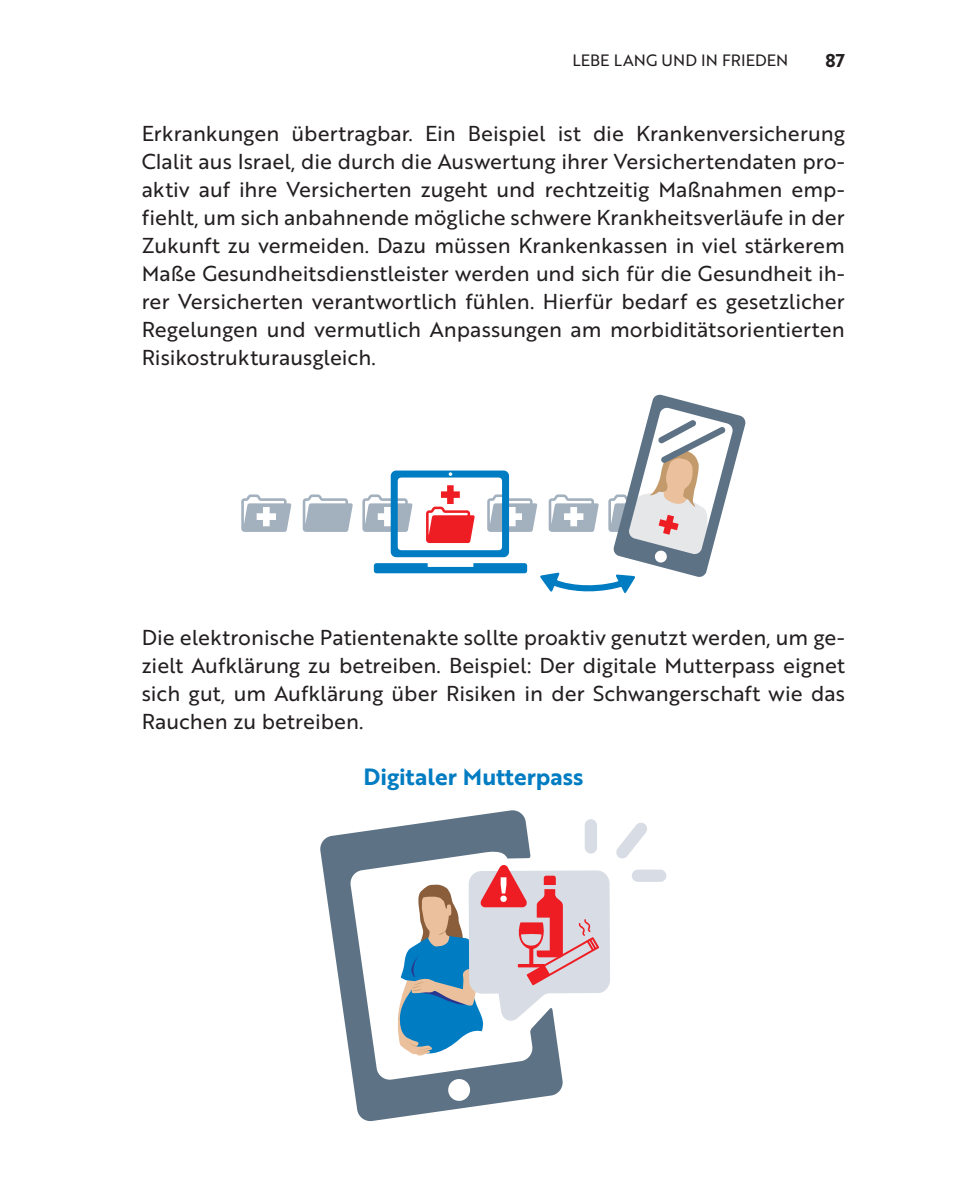
<style>
.page{position:relative;width:964px;height:1191px;background:#fff}
.page>*{position:absolute;margin:0;border:0;box-sizing:border-box;transform-origin:0 0}
.t1{font:22.8px "Brother 1816 Bold";color:#007cc2}
.Fließtext{font:21px/28px "Brother 1816 Regular";letter-spacing:.005em;color:#231f20;text-align:justify}
.t2{font:18px "Brother 1816 Bold";color:#231f20}
.t3{font:16px "Brother 1816 Regular";color:#231f20}
</style>
<div class="page">
<svg style="left:320px;top:810px;width:243px;height:311px"></svg>
<svg style="left:395px;top:865px;width:215px;height:202px"></svg>
<svg style="left:616px;top:822px;width:31px;height:36px"></svg>
<div style="left:632px;top:869px;width:34px;height:13px;background:#d8dde5;border-radius:6px"></div>
<div style="left:585px;top:819px;width:12px;height:34px;background:#d8dde5;border-radius:6px"></div>
<svg style="left:241px;top:494px;width:50px;height:38px"></svg>
<svg style="left:303px;top:494px;width:50px;height:38px"></svg>
<svg style="left:362px;top:395px;width:383px;height:198px"></svg>
<p class="t3" style="left:572px;top:48px;width:19px">Lebe</p>
<p class="t3" style="left:614px;top:48px;width:12px">lang</p>
<p class="t3" style="left:661px;top:48px;width:13px">und</p>
<p class="t3" style="left:701px;top:48px;width:40px">in Frieden</p>
<p class="t2" style="left:825px;top:46px;width:21px">87</p>
<p class="Fließtext" style="left:142px;top:118px;width:705px">Erkrankungen übertragbar. Ein Beispiel ist die Krankenversicherung Clalit aus Israel, die durch die Auswertung ihrer Versichertendaten pro&shy;aktiv auf ihre Versicherten zugeht und rechtzeitig Maßnahmen emp&shy;fiehlt, um sich anbahnende mögliche schwere Krankheitsverläufe in der Zukunft zu vermeiden. Dazu müssen Krankenkassen in viel stärkerem Maße Gesundheitsdienstleister werden und sich für die Gesundheit ih&shy;rer Versicherten verantwortlich fühlen. Hierfür bedarf es gesetzlicher Regelungen und vermutlich Anpassungen am morbiditätsorientierten Risikostrukturausgleich.</p>
<p class="Fließtext" style="left:142px;top:622px;width:705px">Die elektronische Patientenakte sollte proaktiv genutzt werden, um ge&shy;zielt Aufklärung zu betreiben. Beispiel: Der digitale Mutterpass eignet sich gut, um Aufklärung über Risiken in der Schwangerschaft wie das Rauchen zu betreiben.</p>
<p class="t1" style="left:363px;top:759px;width:221px">Digitaler Mutterpass</p>
</div>
